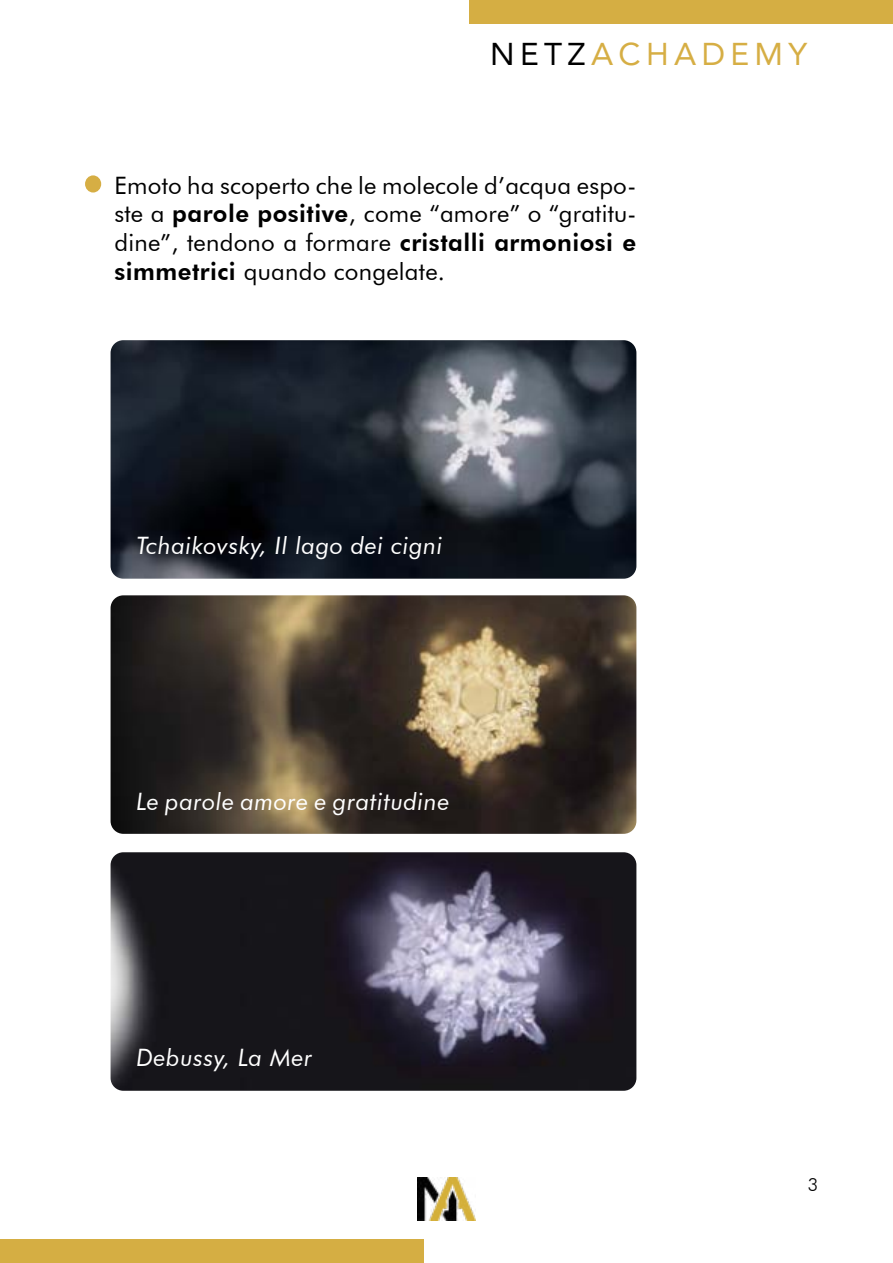
<style>
.page{position:relative;width:893px;height:1263px;background:#fff}
.page>*{position:absolute;margin:0;border:0;box-sizing:border-box;transform-origin:0 0}
.t1{font:31.5px "Avenir";letter-spacing:.17em;color:#d6ae44}
.t2{font:24px/28.8px "Futura BT";letter-spacing:.01em;color:#000;text-align:justify}
.t3{font:italic 24px "Futura BT";letter-spacing:.02em;color:#fff}
.t4{font:300 18px "Futura BT";color:#000}
.s1{color:#000}
.s2{font-weight:800}
</style>
<div class="page">
<img style="left:418px;top:1177px;width:57px;height:43px">
<div style="left:85px;top:175px;width:16px;height:18px;background:#d6ae44;border-radius:50%"></div>
<div style="left:469px;top:0;width:424px;height:23px;background:#d5ae43"></div>
<div style="left:0;top:1239px;width:424px;height:24px;background:#d5ae43"></div>
<img style="left:111px;top:595px;width:525px;height:239px">
<img style="left:111px;top:340px;width:525px;height:239px">
<img style="left:111px;top:852px;width:525px;height:239px">
<h1 class="t1" style="left:490px;top:29px;width:318px"><span class="s1">NETZ</span>ACHADEMY</h1>
<p class="t2" style="left:114px;top:171px;width:523px">Emoto ha scoperto che le molecole d’acqua espo&shy;ste a <span class="s2">parole positive</span>, come “amore” o “gratitu&shy;dine”, tendono a formare <span class="s2">cristalli armoniosi e simmetrici</span> quando congelate.</p>
<p class="t3" style="left:136px;top:531px;width:308px">Tchaikovsky, Il lago dei cigni</p>
<p class="t3" style="left:136px;top:786px;width:315px">Le parole amore e gratitudine</p>
<p class="t3" style="left:136px;top:1043px;width:177px">Debussy, La Mer</p>
<p class="t4" style="left:808px;top:1174px;width:12px">3</p>
</div>
